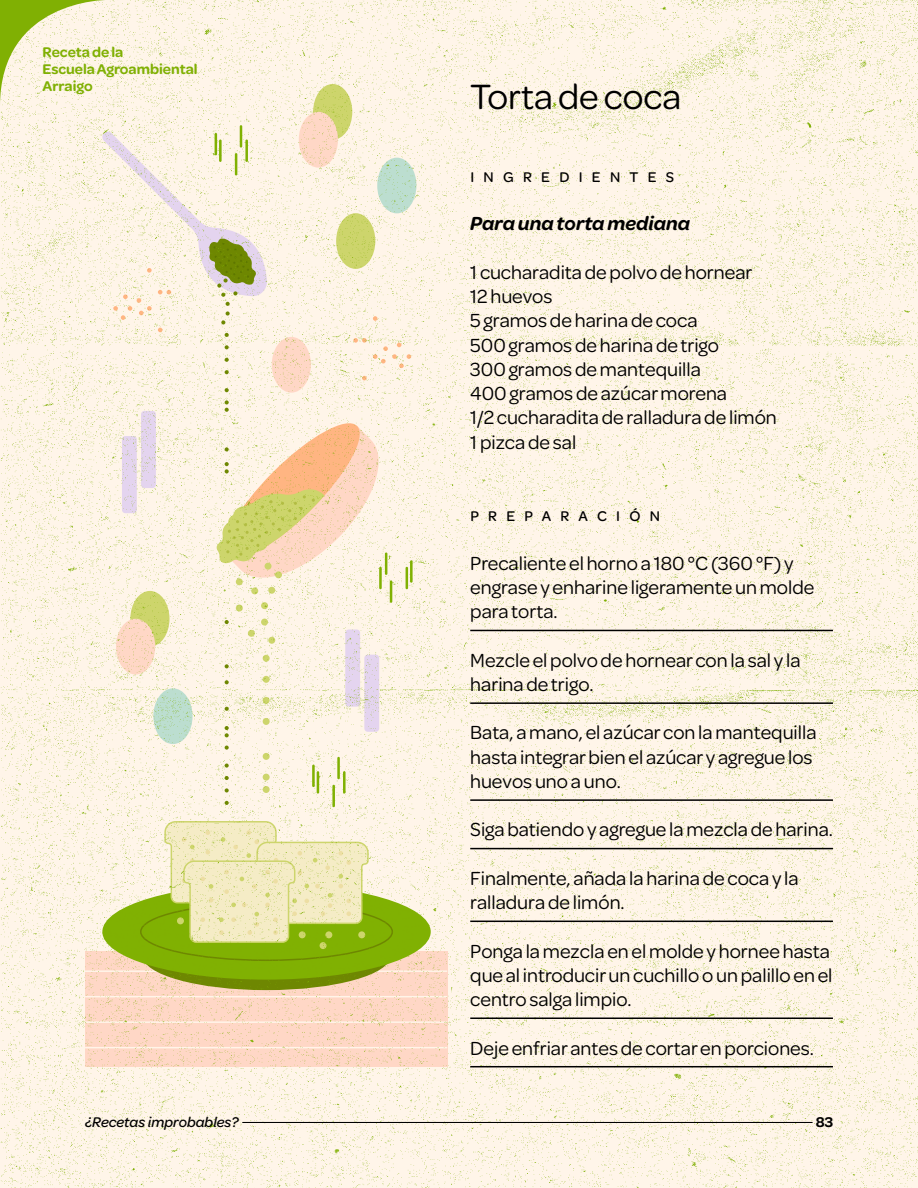
<style>
.page{position:relative;width:918px;height:1188px;background:#fff}
.page>*{position:absolute;margin:0;border:0;box-sizing:border-box;transform-origin:0 0}
.t1{font:37.5px "Omnes";color:#000}
.t2{font:20.25px/24.3px "Omnes";color:#000}
.t3{font:italic 600 20.25px "Omnes";color:#000}
.t4{font:600 15px/17.2px "Omnes";color:#80b003}
.t5{font:500 15px "Omnes";letter-spacing:.62em;color:#000}
.t6{font:italic 500 15px "Omnes";color:#000}
.t7{font:600 15px "Omnes";color:#000}
</style>
<div class="page">
<img style="left:0;top:0;width:918px;height:1188px">
<hr style="left:470px;top:630px;width:363px;height:1px;background:#000">
<hr style="left:470px;top:702px;width:363px;height:2px;background:#000">
<hr style="left:470px;top:799px;width:363px;height:2px;background:#000">
<hr style="left:470px;top:848px;width:363px;height:1px;background:#000">
<hr style="left:470px;top:921px;width:363px;height:1px;background:#000">
<hr style="left:470px;top:1017px;width:363px;height:2px;background:#000">
<hr style="left:470px;top:1066px;width:363px;height:1px;background:#000">
<svg style="left:0;top:0;width:106px;height:106px;background:#e2e5b5"></svg>
<hr style="left:243px;top:1122px;width:569px;height:1px;background:#000">
<p class="t4" style="left:43px;top:42px;width:157px">Receta de la<br>Escuela Agroambiental<br>Arraigo</p>
<h1 class="t1" style="left:470px;top:72px;width:213px">Torta de coca</h1>
<p class="t5" style="left:470px;top:167px;width:205px">INGREDIENTES</p>
<p class="t3" style="left:470px;top:210px;width:221px">Para una torta mediana</p>
<p class="t2" style="left:470px;top:259px;width:308px">1 cucharadita de polvo de hornear<br>12 huevos<br>5 gramos de harina de coca<br>500 gramos de harina de trigo<br>300 gramos de mantequilla<br>400 gramos de azúcar morena<br>1/2 cucharadita de ralladura de limón<br>1 pizca de sal</p>
<p class="t5" style="left:470px;top:506px;width:191px">PREPARACIÓN</p>
<p class="t2" style="left:470px;top:550px;width:346px">Precaliente el horno a 180 °C (360 °F) y engrase y enharine ligeramente un molde para torta.</p>
<p class="t2" style="left:470px;top:647px;width:332px">Mezcle el polvo de hornear con la sal y la harina de trigo.</p>
<p class="t2" style="left:470px;top:719px;width:348px">Bata, a mano, el azúcar con la mantequilla hasta integrar bien el azúcar y agregue los huevos uno a uno.</p>
<p class="t2" style="left:470px;top:816px;width:364px">Siga batiendo y agregue la mezcla de harina.</p>
<p class="t2" style="left:470px;top:865px;width:330px">Finalmente, añada la harina de coca y la ralladura de limón.</p>
<p class="t2" style="left:470px;top:938px;width:364px">Ponga la mezcla en el molde y hornee hasta que al introducir un cuchillo o un palillo en el centro salga limpio.</p>
<p class="t2" style="left:470px;top:1035px;width:345px">Deje enfriar antes de cortar en porciones.</p>
<p class="t6" style="left:85px;top:1112px;width:155px">¿Recetas improbables?</p>
<p class="t7" style="left:816px;top:1111px;width:19px">83</p>
</div>
